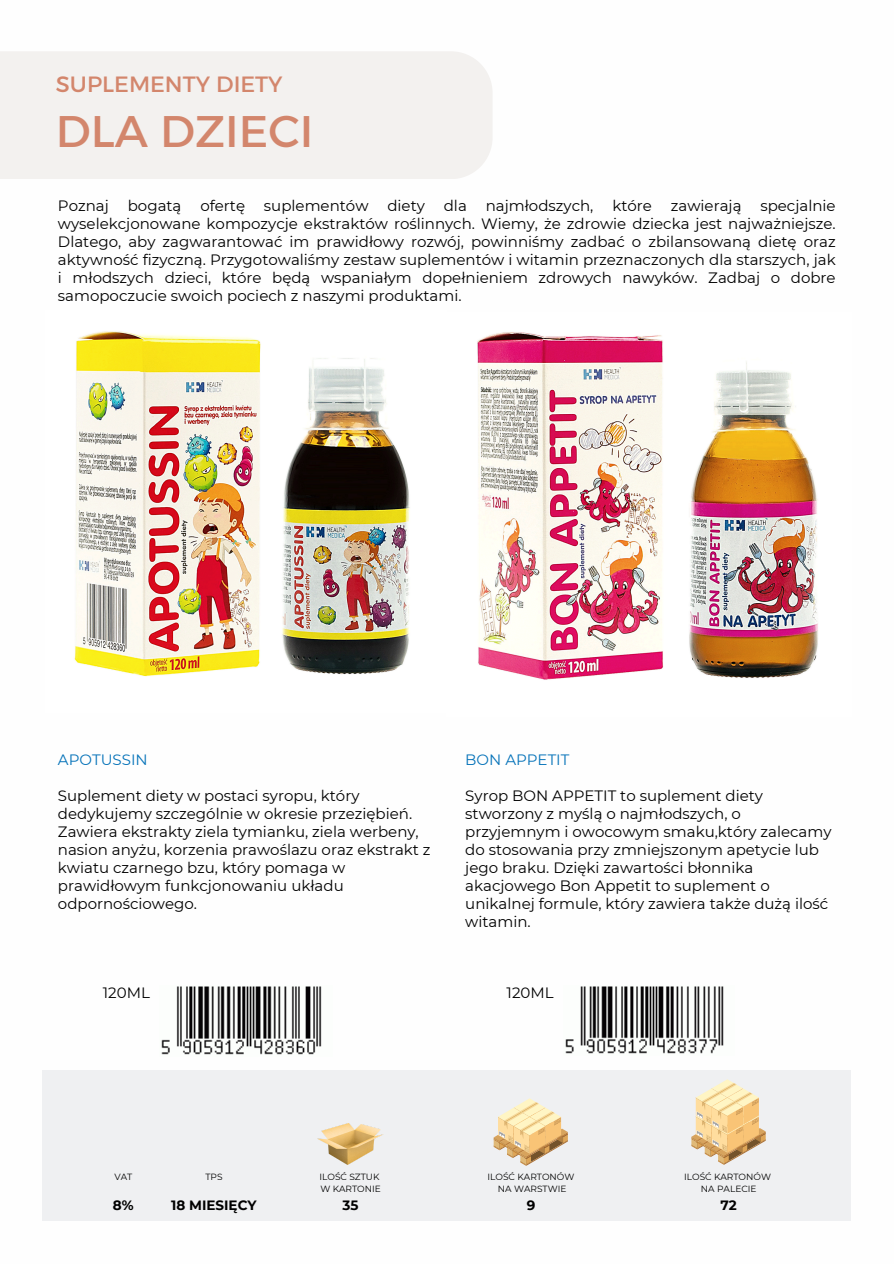
<style>
.page{position:relative;width:894px;height:1264px;background:#fff}
.page>*{position:absolute;margin:0;border:0;box-sizing:border-box;transform-origin:0 0}
.t1{font:45px "Kief Montaser Regular";color:#d3866c}
.t2{font:22.5px "Kief Montaser Regular";color:#d3866c}
.t3{font:15px/18px "Montserrat";color:#000}
.t4{font:15px "Montserrat";color:#0673b9}
.t5{font:700 13.5px "Montserrat";color:#000}
.t6{font:9px "Montserrat";color:#000}
</style>
<div class="page">
<div style="left:0;top:51px;width:492px;height:128px;background:#f3f1ef"></div>
<img style="left:74px;top:331px;width:336px;height:346px">
<img style="left:477px;top:332px;width:341px;height:348px">
<img style="left:161px;top:986px;width:161px;height:69px">
<img style="left:565px;top:986px;width:159px;height:68px">
<div style="left:43px;top:1070px;width:807px;height:150px;background:#eff0f2"></div>
<svg style="left:691px;top:1079px;width:74px;height:85px"></svg>
<svg style="left:493px;top:1098px;width:74px;height:67px"></svg>
<img style="left:317px;top:1123px;width:66px;height:41px">
<h2 class="t2" style="left:56px;top:70px;width:228px">SUPLEMENTY DIETY</h2>
<h2 class="t1" style="left:56px;top:103px;width:259px">DLA DZIECI</h2>
<h3 class="t3" style="left:58px;top:197px;width:52px">Poznaj</h3>
<h3 class="t3" style="left:128px;top:197px;width:50px">bogatą</h3>
<h3 class="t3" style="left:200px;top:197px;width:41px">ofertę</h3>
<h3 class="t3" style="left:264px;top:197px;width:106px">suplementów</h3>
<h3 class="t3" style="left:387px;top:197px;width:39px">diety</h3>
<h3 class="t3" style="left:443px;top:197px;width:25px">dla</h3>
<h3 class="t3" style="left:485px;top:197px;width:109px">najmłodszych,</h3>
<h3 class="t3" style="left:612px;top:197px;width:41px">które</h3>
<h3 class="t3" style="left:670px;top:197px;width:72px">zawierają</h3>
<h3 class="t3" style="left:58px;top:197px;width:779px;text-align:justify;text-indent:702px">specjalnie wyselekcjonowane kompozycje ekstraktów roślinnych. Wiemy, że zdrowie dziecka jest najważniejsze.<br>Dlatego, aby zagwarantować im prawidłowy rozwój, powinniśmy zadbać o zbilansowaną dietę oraz aktywność fizyczną. Przygotowaliśmy zestaw suplementów i witamin przeznaczonych dla starszych, jak i młodszych dzieci, które będą wspaniałym dopełnieniem zdrowych nawyków. Zadbaj o dobre samopoczucie swoich pociech z naszymi produktami.</h3>
<h2 class="t4" style="left:58px;top:750px;width:91px">APOTUSSIN</h2>
<p class="t3" style="left:58px;top:786px;width:374px">Suplement diety w postaci syropu, który dedykujemy szczególnie w okresie przeziębień.<br>Zawiera ekstrakty ziela tymianku, ziela werbeny, nasion anyżu, korzenia prawoślazu oraz ekstrakt z kwiatu czarnego bzu, który pomaga w prawidłowym funkcjonowaniu układu odpornościowego.</p>
<h2 class="t4" style="left:465px;top:750px;width:106px">BON APPETIT</h2>
<h3 class="t3" style="left:465px;top:786px;width:367px">Syrop BON APPETIT to suplement diety stworzony z myślą o najmłodszych, o przyjemnym i owocowym smaku,który zalecamy do stosowania przy zmniejszonym apetycie lub jego braku. Dzięki zawartości błonnika akacjowego Bon Appetit to suplement o unikalnej formule, który zawiera także dużą ilość witamin.</h3>
<p class="t3" style="left:103px;top:983px;width:49px">120ML</p>
<p class="t3" style="left:506px;top:984px;width:49px">120ML</p>
<p class="t6" style="left:114px;top:1171px;width:19px">VAT</p>
<h5 class="t6" style="left:205px;top:1171px;width:19px">TPS</h5>
<p class="t6" style="left:319px;top:1171px;width:61px">ILOŚĆ SZTUK</p>
<h4 class="t6" style="left:320px;top:1183px;width:62px">W KARTONIE</h4>
<p class="t6" style="left:487px;top:1171px;width:88px">ILOŚĆ KARTONÓW</p>
<p class="t6" style="left:497px;top:1183px;width:70px">NA WARSTWIE</p>
<p class="t6" style="left:684px;top:1171px;width:88px">ILOŚĆ KARTONÓW</p>
<p class="t6" style="left:700px;top:1183px;width:57px">NA PALECIE</p>
<p class="t5" style="left:113px;top:1196px;width:22px">8%</p>
<p class="t5" style="left:171px;top:1196px;width:87px">18 MIESIĘCY</p>
<p class="t5" style="left:342px;top:1196px;width:18px">35</p>
<p class="t5" style="left:526px;top:1196px;width:10px">9</p>
<p class="t5" style="left:720px;top:1196px;width:18px">72</p>
</div>
